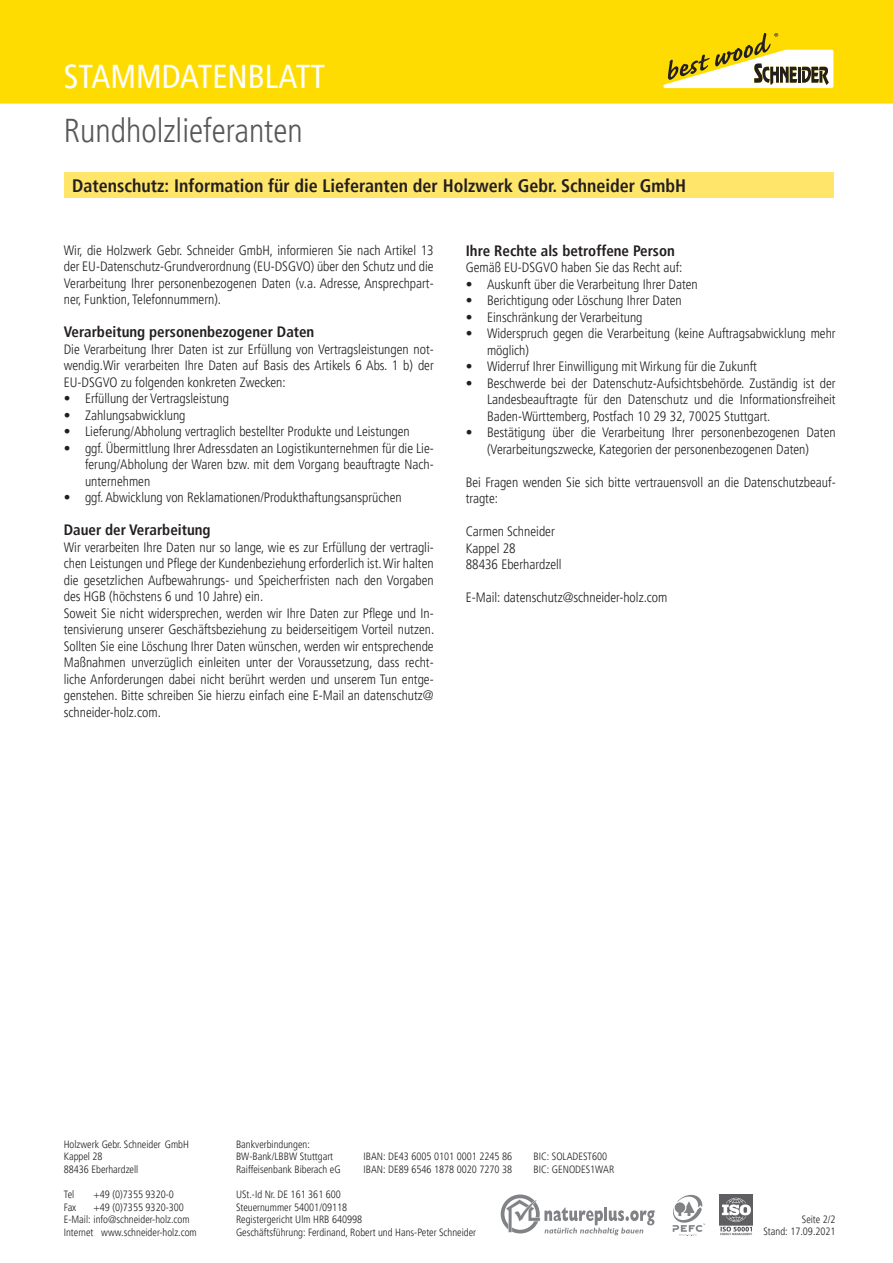
<style>
.page{position:relative;width:893px;height:1263px;background:#fff}
.page>*{position:absolute;margin:0;border:0;box-sizing:border-box;transform-origin:0 0}
.t1{font:300 condensed 33px "Frutiger LT Pro";color:#57585a}
.t2{font:condensed 33px "Frutiger LT Pro";color:#fff}
.t3{font:700 condensed 18px "Frutiger LT Pro";color:#231f20}
.t4{font:700 condensed 15px "Frutiger LT Pro";color:#231f20}
.t5{font:300 condensed 13.5px/16.5px "Frutiger LT Pro";color:#231f20;text-align:justify}
.t6{font:300 condensed 10.5px/12.6px "Frutiger LT Pro";color:#231f20}
</style>
<div class="page">
<img style="left:720px;top:1195px;width:33px;height:41px">
<svg style="left:672px;top:1195px;width:33px;height:41px"></svg>
<svg style="left:501px;top:1194px;width:154px;height:41px"></svg>
<div style="left:64px;top:172px;width:769px;height:26px;background:#ffe569"></div>
<div style="left:0;top:0;width:893px;height:104px;background:#ffdc01"></div>
<svg style="left:663px;top:33px;width:170px;height:55px"></svg>
<h1 class="t2" style="left:64px;top:58px;width:263px">STAMMDATENBLATT</h1>
<h1 class="t1" style="left:64px;top:112px;width:241px">Rundholzlieferanten</h1>
<h2 class="t3" style="left:72px;top:175px;width:615px">Datenschutz: Information für die Lieferanten der Holzwerk Gebr. Schneider GmbH</h2>
<p class="t5" style="left:64px;top:242px;width:371px">Wir, die Holzwerk Gebr. Schneider GmbH, informieren Sie nach Artikel 13 der EU-Datenschutz-Grundverordnung (EU‑DSGVO) über den Schutz und die Verarbeitung Ihrer personenbezogenen Daten (v.a. Adresse, Ansprechpart&shy;ner, Funktion, Telefonnummern).</p>
<p class="t4" style="left:64px;top:323px;width:252px">Verarbeitung personenbezogener Daten</p>
<p class="t5" style="left:64px;top:341px;width:371px">Die Verarbeitung Ihrer Daten ist zur Erfüllung von Vertragsleistungen not&shy;wendig.Wir verarbeiten Ihre Daten auf Basis des Artikels 6 Abs. 1 b) der EU-DSGVO zu folgenden konkreten Zwecken:</p>
<p class="t5" style="left:64px;top:390px;width:167px">• Erfüllung der Vertragsleistung</p>
<p class="t5" style="left:64px;top:407px;width:123px">• Zahlungsabwicklung</p>
<p class="t5" style="left:64px;top:423px;width:348px">• Lieferung/Abholung vertraglich bestellter Produkte und Leistungen</p>
<p class="t5" style="left:85px;top:440px;width:350px;text-indent:-21px">• ggf. Übermittlung Ihrer Adressdaten an Logistikunternehmen für die Lie&shy;ferung/Abholung der Waren bzw. mit dem Vorgang beauftragte Nach&shy;unternehmen</p>
<p class="t5" style="left:64px;top:489px;width:339px">• ggf. Abwicklung von Reklamationen/Produkthaftungsansprüchen</p>
<p class="t4" style="left:64px;top:521px;width:148px">Dauer der Verarbeitung</p>
<p class="t5" style="left:64px;top:539px;width:372px;text-align:left">Wir verarbeiten Ihre Daten nur so lange, wie es zur Erfüllung der vertragli&shy;chen Leistungen und Pflege der Kundenbeziehung erforderlich ist. Wir halten die gesetzlichen Aufbewahrungs- und Speicherfristen nach den Vorgaben des HGB (höchstens 6 und 10 Jahre) ein.<br>Soweit Sie nicht widersprechen, werden wir Ihre Daten zur Pflege und In&shy;tensivierung unserer Geschäftsbeziehung zu beiderseitigem Vorteil nutzen.<br>Sollten Sie eine Löschung Ihrer Daten wünschen, werden wir entsprechende Maßnahmen unverzüglich einleiten unter der Voraussetzung, dass recht&shy;liche Anforderungen dabei nicht berührt werden und unserem Tun entge&shy;genstehen. Bitte schreiben Sie hierzu einfach eine E-Mail an datenschutz@ schneider-holz.com.</p>
<p class="t4" style="left:466px;top:242px;width:211px">Ihre Rechte als betroffene Person</p>
<p class="t5" style="left:466px;top:259px;width:218px">Gemäß EU-DSGVO haben Sie das Recht auf:</p>
<p class="t5" style="left:466px;top:276px;width:234px">• Auskunft über die Verarbeitung Ihrer Daten</p>
<p class="t5" style="left:466px;top:292px;width:218px">• Berichtigung oder Löschung Ihrer Daten</p>
<p class="t5" style="left:466px;top:309px;width:178px">• Einschränkung der Verarbeitung</p>
<p class="t5" style="left:487px;top:325px;width:350px;text-indent:-21px">• Widerspruch gegen die Verarbeitung (keine Auftragsabwicklung mehr möglich)</p>
<p class="t5" style="left:466px;top:358px;width:293px">• Widerruf Ihrer Einwilligung mit Wirkung für die Zukunft</p>
<p class="t5" style="left:487px;top:375px;width:350px;text-indent:-21px">• Beschwerde bei der Datenschutz-Aufsichtsbehörde. Zuständig ist der Landesbeauftragte für den Datenschutz und die Informationsfreiheit Baden-Württemberg, Postfach 10 29 32, 70025 Stuttgart.</p>
<p class="t5" style="left:466px;top:424px;width:371px;text-align:center">• Bestätigung über die Verarbeitung Ihrer personenbezogenen Daten (Verarbeitungszwecke, Kategorien der personenbezogenen Daten)</p>
<p class="t5" style="left:466px;top:474px;width:371px">Bei Fragen wenden Sie sich bitte vertrauensvoll an die Datenschutzbeauf&shy;tragte:</p>
<p class="t5" style="left:466px;top:523px;width:97px;text-align:left">Carmen Schneider<br>Kappel 28<br>88436 Eberhardzell</p>
<p class="t5" style="left:466px;top:589px;width:203px">E-Mail: datenschutz@schneider-holz.com</p>
<p class="t6" style="left:64px;top:1138px;width:127px">Holzwerk Gebr. Schneider GmbH<br>Kappel 28<br>88436 Eberhardzell</p>
<p class="t6" style="left:64px;top:1188px;width:12px">Tel</p>
<p class="t6" style="left:94px;top:1188px;width:82px">+49 (0)7355 9320-0</p>
<p class="t6" style="left:64px;top:1201px;width:14px">Fax</p>
<p class="t6" style="left:64px;top:1201px;width:135px;text-indent:30px">+49 (0)7355 9320-300<br>E-Mail: info@schneider-holz.com<br>Internet www.schneider-holz.com</p>
<p class="t6" style="left:236px;top:1138px;width:99px">Bankverbindungen:<br>BW-Bank/LBBW Stuttgart</p>
<p class="t6" style="left:364px;top:1150px;width:150px">IBAN: DE43 6005 0101 0001 2245 86</p>
<p class="t6" style="left:534px;top:1150px;width:75px">BIC: SOLADEST600</p>
<p class="t6" style="left:236px;top:1163px;width:106px">Raiffeisenbank Biberach eG</p>
<p class="t6" style="left:364px;top:1163px;width:150px">IBAN: DE89 6546 1878 0020 7270 38</p>
<p class="t6" style="left:534px;top:1163px;width:82px">BIC: GENODES1WAR</p>
<p class="t6" style="left:236px;top:1188px;width:242px">USt.-Id Nr. DE 161 361 600<br>Steuernummer 54001/09118<br>Registergericht Ulm HRB 640998<br>Geschäftsführung: Ferdinand, Robert und Hans-Peter Schneider</p>
<p class="t6" style="left:763px;top:1213px;width:74px;text-align:right">Seite 2/2<br>Stand: 17.09.2021</p>
</div>
